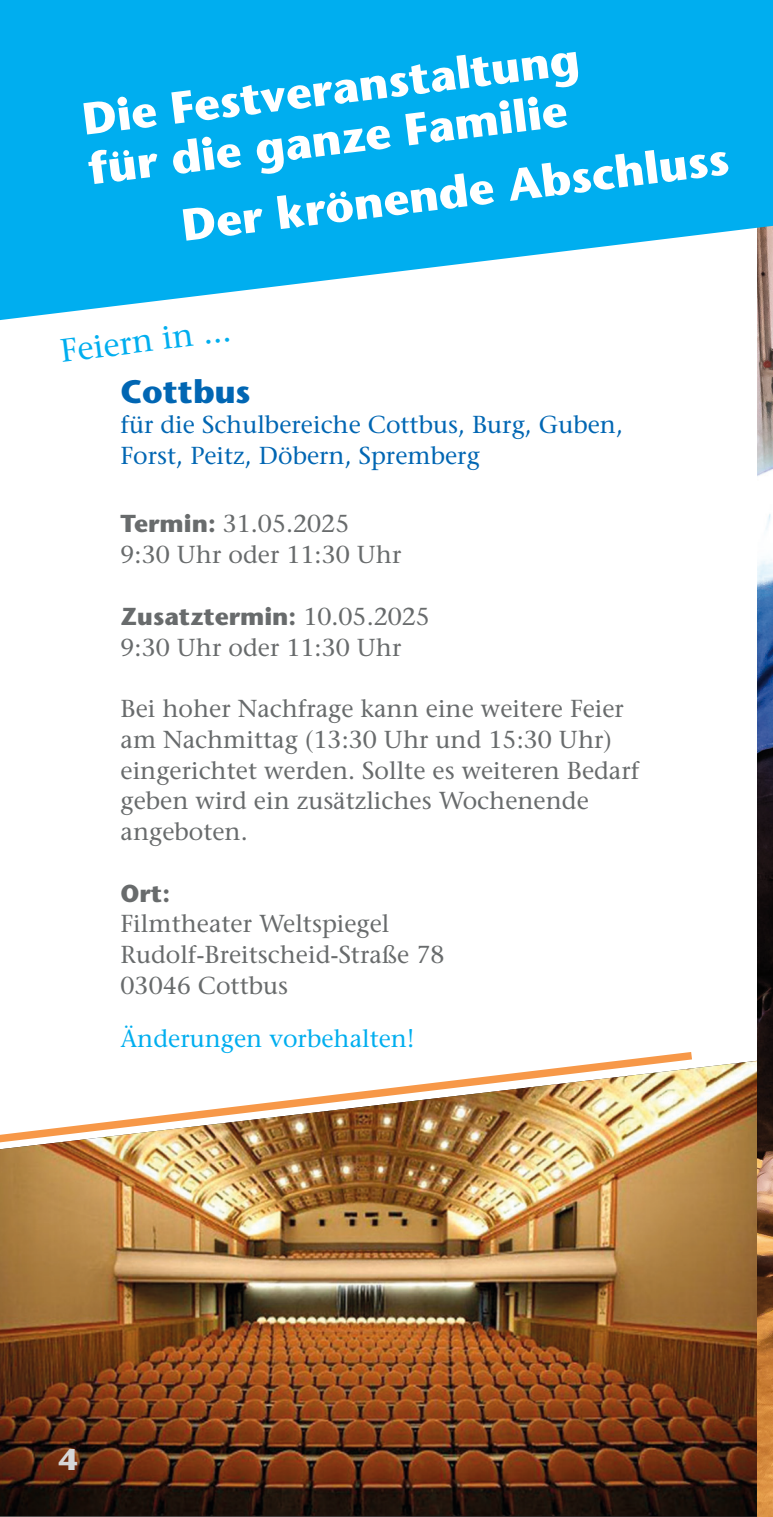
<style>
.page{position:relative;width:773px;height:1517px;background:#fff}
.page>*{position:absolute;margin:0;border:0;box-sizing:border-box;transform-origin:0 0}
.t1{font:700 62.5px "Stone Serif";color:#fff}
.t2{font:700 45px/50px "Stone Sans";color:#fff}
.t3{font:32.5px "Stone Serif";color:#00aeef}
.t4{font:700 32.5px "Stone Sans";color:#0166b3}
.t5{font:700 30px "Stone Sans";color:#d6d7d8}
.t6{font:24.5px/30.8px "Stone Serif";color:#686b6c}
.t7{font:24.5px/30.8px "Stone Serif";color:#0166b3}
.t8{font:700 24.5px "Stone Sans";color:#686b6c}
.t9{font:24.5px "Stone Serif";color:#00aeef}
.s1{font-family:"Stone Sans";font-weight:700}
.s2{font-family:"Stone Serif";font-weight:400}
</style>
<div class="page">
<img style="left:0;top:1060px;width:757px;height:456px">
<img style="left:0;top:1052px;width:699px;height:104px">
<img style="left:757px;top:320px;width:15px;height:1197px">
<svg style="left:0;top:0;width:772px;height:320px;background:#24b9f0"></svg>
<h2 class="t2" style="left:79px;top:94px;width:501px;rotate:-7deg">Die Festveranstaltung für die ganze Familie</h2>
<h1 class="t1" style="left:27px;top:76px;width:257px;rotate:-7deg">Feier in</h1>
<h2 class="t2" style="left:179px;top:200px;width:552px;rotate:-7deg">Der krönende Abschluss</h2>
<h3 class="t3" style="left:58px;top:331px;width:173px;rotate:-7deg">Feiern in ...</h3>
<h3 class="t4" style="left:120px;top:371px;width:132px">Cottbus</h3>
<p class="t7" style="left:120px;top:409px;width:504px">für die Schulbereiche Cottbus, Burg, Guben,<br>Forst, Peitz, Döbern, Spremberg</p>
<p class="t6" style="left:120px;top:508px;width:282px"><span class="s1">Termin:</span> 31.05.2025<br>9:30 Uhr oder 11:30 Uhr</p>
<p class="t8" style="left:120px;top:601px;width:311px">Zusatztermin: <span class="s2">10.05.2025</span></p>
<p class="t6" style="left:120px;top:631px;width:282px">9:30 Uhr oder 11:30 Uhr</p>
<p class="t6" style="left:120px;top:693px;width:520px">Bei hoher Nachfrage kann eine weitere Feier am Nachmittag (13:30 Uhr und 15:30 Uhr) eingerichtet werden. Sollte es weiteren Bedarf geben wird ein zusätzliches Wochenende angeboten.</p>
<p class="t8" style="left:120px;top:877px;width:51px">Ort:</p>
<p class="t6" style="left:120px;top:908px;width:325px">Filmtheater Weltspiegel<br>Rudolf-Breitscheid-Straße 78<br>03046 Cottbus</p>
<p class="t9" style="left:120px;top:1023px;width:295px">Änderungen vorbehalten!</p>
<p class="t5" style="left:59px;top:1440px;width:20px">4</p>
</div>
